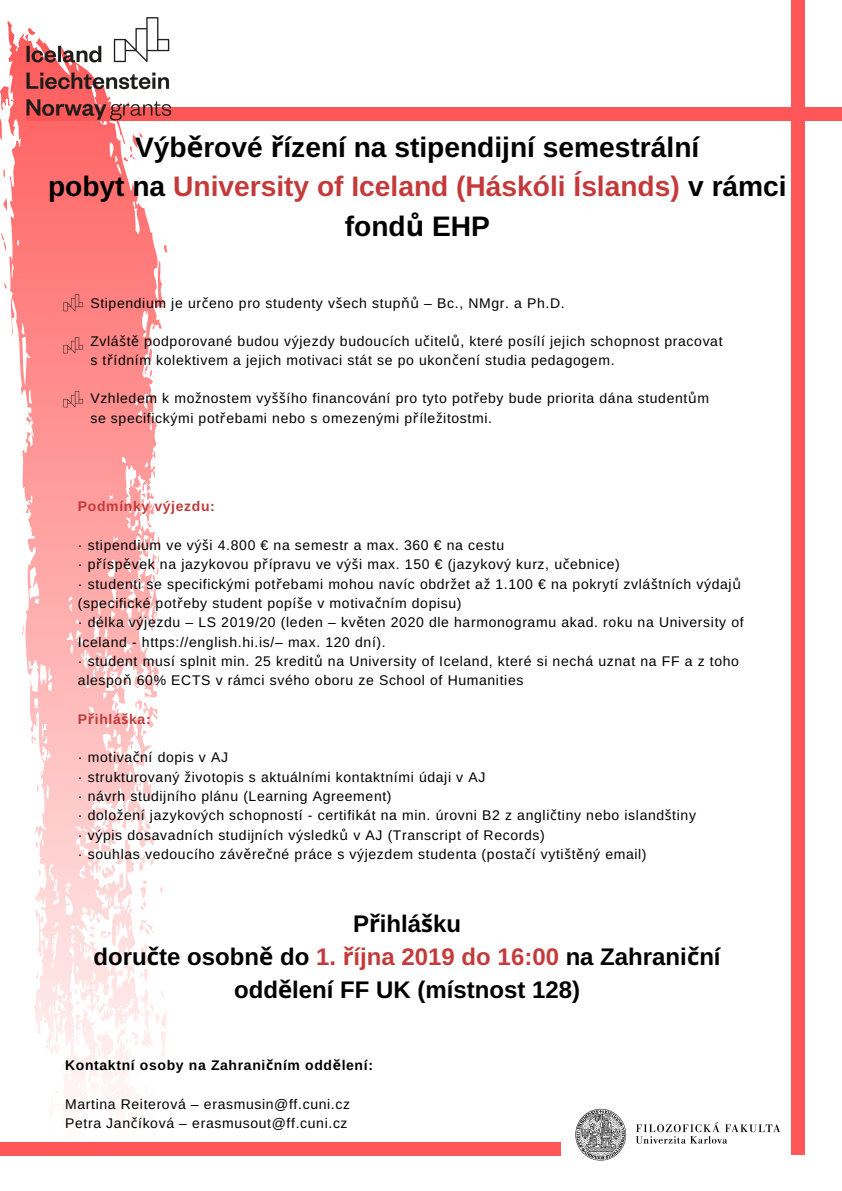
<style>
.page{position:relative;width:842px;height:1191px;background:#fff}
.page>*{position:absolute;margin:0;border:0;box-sizing:border-box;transform-origin:0 0}
.t1{font:700 28.2px/39.2px "Arimo";color:#000;text-align:center}
.t2{font:700 24px/33px "Arimo";color:#000;text-align:center}
.t3{font:14px/19.3px "Arimo";letter-spacing:.045em;color:#000}
.t4{font:700 14px "Arimo";letter-spacing:.045em;color:#000}
.t5{font:700 14px "Arimo";letter-spacing:.045em;color:#c43a3a}
.s1{font-family:"Noto Sans"}
.s2{color:#c43a3a}
.s3{font-family:"Noto Sans";color:#c43a3a}
</style>
<div class="page">
<svg style="left:0;top:21px;width:171px;height:1135px"></svg>
<div style="left:26px;top:108px;width:816px;height:13px;background:#ff5757"></div>
<img style="left:26px;top:18px;width:146px;height:102px">
<img style="left:63px;top:295px;width:21px;height:17px">
<img style="left:63px;top:337px;width:21px;height:17px">
<img style="left:63px;top:391px;width:21px;height:18px">
<div style="left:0;top:1142px;width:802px;height:13px;background:#ff5757"></div>
<img style="left:561px;top:1094px;width:231px;height:67px">
<div style="left:792px;top:0;width:13px;height:1155px;background:#ff5757"></div>
<h1 class="t1" style="left:48px;top:128px;width:740px">Výb<span class="s1">ě</span>rové <span class="s1">ř</span>ízení na stipendijní semestrální<br>pobyt na <span class="s2">University of Iceland (Háskóli Íslands)</span> v rámci fond<span class="s1">ů</span> EHP</h1>
<p class="t3" style="left:90px;top:293px;width:476px">Stipendium je ur<span class="s1">č</span>eno pro studenty v<span class="s1">š</span>ech stup<span class="s1">ňů</span> – Bc., NMgr. a Ph.D.</p>
<p class="t3" style="left:90px;top:332px;width:634px">Zvlá<span class="s1">š</span>t<span class="s1">ě</span> podporované budou výjezdy budoucích u<span class="s1">č</span>itel<span class="s1">ů</span>, které posílí jejich schopnost pracovat s t<span class="s1">ř</span>ídním kolektivem a jejich motivaci stát se po ukon<span class="s1">č</span>ení studia pedagogem.</p>
<p class="t3" style="left:90px;top:389px;width:620px">Vzhledem k mo<span class="s1">ž</span>nostem vy<span class="s1">šš</span>ího financování pro tyto pot<span class="s1">ř</span>eby bude priorita dána student<span class="s1">ů</span>m se specifickými pot<span class="s1">ř</span>ebami nebo s omezenými p<span class="s1">ř</span>íle<span class="s1">ž</span>itostmi.</p>
<p class="t5" style="left:78px;top:498px;width:139px">Podmínky výjezdu:</p>
<p class="t3" style="left:78px;top:535px;width:667px">· stipendium ve vý<span class="s1">š</span>i 4.800 € na semestr a max. 360 € na cestu<br>· p<span class="s1">ř</span>ísp<span class="s1">ě</span>vek na jazykovou p<span class="s1">ř</span>ípravu ve vý<span class="s1">š</span>i max. 150 € (jazykový kurz, u<span class="s1">č</span>ebnice)<br>· studenti se specifickými pot<span class="s1">ř</span>ebami mohou navíc obdr<span class="s1">ž</span>et a<span class="s1">ž</span> 1.100 € na pokrytí zvlá<span class="s1">š</span>tních výdaj<span class="s1">ů </span>(specifické pot<span class="s1">ř</span>eby student popí<span class="s1">š</span>e v motiva<span class="s1">č</span>ním dopisu)<br>· délka výjezdu – LS 2019/20 (leden – kv<span class="s1">ě</span>ten 2020 dle harmonogramu akad. roku na University of Iceland - https://english.hi.is/– max. 120 dní).<br>· student musí splnit min. 25 kredit<span class="s1">ů</span> na University of Iceland, které si nechá uznat na FF a z toho alespo<span class="s1">ň</span> 60% ECTS v rámci svého oboru ze School of Humanities</p>
<p class="t5" style="left:78px;top:711px;width:74px">P<span class="s1">ř</span>ihlá<span class="s1">š</span>ka:</p>
<p class="t3" style="left:78px;top:748px;width:620px">· motiva<span class="s1">č</span>ní dopis v AJ<br>· strukturovaný <span class="s1">ž</span>ivotopis s aktuálními kontaktními údaji v AJ<br>· návrh studijního plánu (Learning Agreement)<br>· dolo<span class="s1">ž</span>ení jazykových schopností - certifikát na min. úrovni B2 z angli<span class="s1">č</span>tiny nebo island<span class="s1">š</span>tiny · výpis dosavadních studijních výsledk<span class="s1">ů</span> v AJ (Transcript of Records)<br>· souhlas vedoucího záv<span class="s1">ě</span>re<span class="s1">č</span>né práce s výjezdem studenta (posta<span class="s1">č</span>í vyti<span class="s1">š</span>t<span class="s1">ě</span>ný email)</p>
<h2 class="t2" style="left:94px;top:906px;width:628px">P<span class="s1">ř</span>ihlá<span class="s1">š</span>ku<br>doru<span class="s1">č</span>te osobn<span class="s1">ě</span> do <span class="s2">1.</span> <span class="s3">ř</span><span class="s2">íjna 2019 do 16:00</span> na Zahrani<span class="s1">č</span>ní odd<span class="s1">ě</span>lení FF UK (místnost 128)</h2>
<p class="t4" style="left:65px;top:1057px;width:309px">Kontaktní osoby na Zahrani<span class="s1">č</span>ním odd<span class="s1">ě</span>lení:</p>
<p class="t3" style="left:65px;top:1093px;width:286px">Martina Reiterová – erasmusin@ff.cuni.cz<br>Petra Jan<span class="s1">č</span>íková – erasmusout@ff.cuni.cz</p>
</div>
